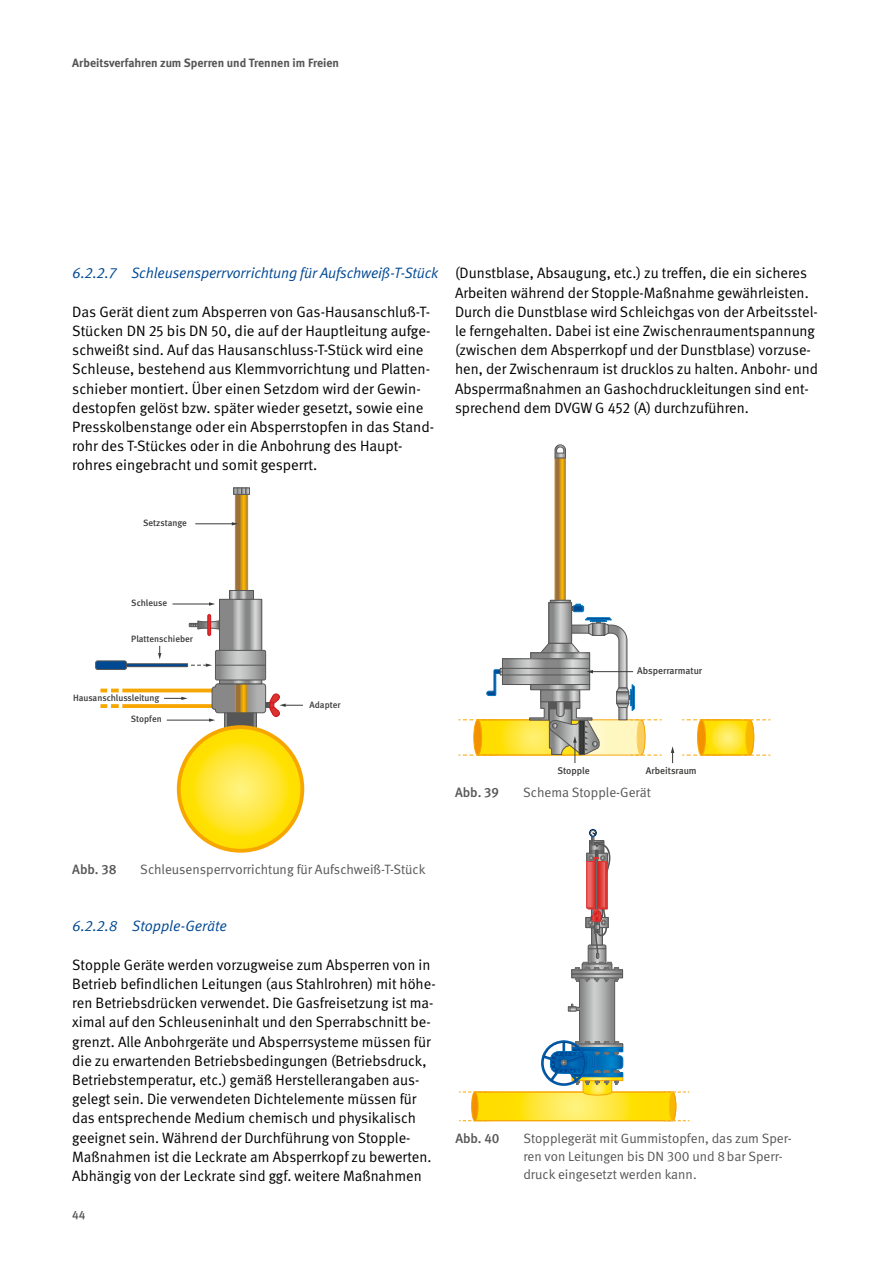
<style>
.page{position:relative;width:893px;height:1263px;background:#fff}
.page>*{position:absolute;margin:0;border:0;box-sizing:border-box;transform-origin:0 0}
.Fließtext_FT_Abstand_nach{font:15px/19.2px "DGUV Meta";color:#000}
.Fließtext_FT_ohne_Abstand{font:15px/19.2px "DGUV Meta";color:#000}
.Überschriften_H4{font:italic 15px "DGUV Meta";letter-spacing:-.005em;color:#004893}
.t1{font:13.5px/18px "DGUV Meta";color:#565655}
.t2{font:500 13.5px "DGUV Meta";letter-spacing:-.01em;color:#565655}
.t3{font:700 12px "DGUV Meta";color:#565655}
.t4{font:500 12px "DGUV Meta";color:#565655}
.t5{font:500 9.75px "DGUV Meta";color:#3b3b3a}
.t6{font:500 9.15px "DGUV Meta";color:#3b3b3a}
</style>
<div class="page">
<svg style="left:122px;top:704px;width:36px;height:4px"></svg>
<hr style="left:122px;top:689px;width:92px;height:3px;background:#f7a600">
<svg style="left:100px;top:704px;width:19px;height:4px"></svg>
<svg style="left:100px;top:689px;width:19px;height:3px"></svg>
<svg style="left:237px;top:495px;width:9px;height:95px"></svg>
<div style="left:235px;top:493px;width:13px;height:110px;border:1px solid #c08f4b"></div>
<svg style="left:179px;top:727px;width:123px;height:124px;background:#fee224"></svg>
<div style="left:177px;top:725px;width:127px;height:128px;border:4px solid #f7a600;border-radius:50%"></div>
<svg style="left:221px;top:601px;width:39px;height:45px;background:#a1a1a1"></svg>
<div style="left:219px;top:599px;width:43px;height:85px;border:1px solid #565656"></div>
<svg style="left:231px;top:592px;width:21px;height:5px"></svg>
<div style="left:229px;top:590px;width:25px;height:9px;border:1px solid #565656"></div>
<div style="left:124px;top:663px;width:64px;height:4px;border:1px solid #565656"></div>
<div style="left:96px;top:661px;width:30px;height:8px;background:#004993;border-radius:2px"></div>
<div style="left:95px;top:661px;width:32px;height:9px;border:1px solid #565656;border-radius:2px"></div>
<svg style="left:237px;top:490px;width:9px;height:2px"></svg>
<div style="left:233px;top:488px;width:17px;height:6px;border:1px solid #565656"></div>
<svg style="left:189px;top:620px;width:31px;height:10px"></svg>
<div style="left:207px;top:614px;width:4px;height:22px;border:1px solid #d40f14"></div>
<hr style="left:195px;top:523px;width:38px;height:1px;background:#3b3b3a">
<svg style="left:232px;top:522px;width:6px;height:3px"></svg>
<hr style="left:172px;top:604px;width:38px;height:1px;background:#3b3b3a">
<svg style="left:209px;top:602px;width:6px;height:4px"></svg>
<svg style="left:158px;top:646px;width:145px;height:87px"></svg>
<svg style="left:557px;top:460px;width:7px;height:138px"></svg>
<div style="left:555px;top:458px;width:11px;height:142px;border:1px solid #c08f4b"></div>
<svg style="left:551px;top:604px;width:19px;height:13px"></svg>
<div style="left:549px;top:602px;width:23px;height:41px;border:1px solid #565656"></div>
<div style="left:550px;top:600px;width:20px;height:3px;border:1px solid #565656"></div>
<svg style="left:572px;top:604px;width:12px;height:7px"></svg>
<div style="left:574px;top:606px;width:9px;height:6px;background:#004993"></div>
<div style="left:573px;top:605px;width:10px;height:7px;border:1px solid #0075be"></div>
<svg style="left:555px;top:444px;width:11px;height:14px"></svg>
<svg style="left:682px;top:719px;width:88px;height:37px"></svg>
<div style="left:697px;top:720px;width:8px;height:35px;background:#f39100;border-radius:50%"></div>
<div style="left:697px;top:719px;width:9px;height:36px;border:1px solid #f7a600;border-radius:50%"></div>
<svg style="left:671px;top:746px;width:3px;height:17px"></svg>
<svg style="left:458px;top:617px;width:204px;height:146px"></svg>
<svg style="left:459px;top:829px;width:230px;height:292px"></svg>
<p class="t3" style="left:72px;top:56px;width:268px">Arbeitsverfahren zum Sperren und Trennen im Freien</p>
<h4 class="Überschriften_H4" style="left:72px;top:265px;width:367px">6.2.2.7 Schleusensperrvorrichtung für Aufschweiß-T-Stück</h4>
<p class="Fließtext_FT_ohne_Abstand" style="left:72px;top:302px;width:363px">Das Gerät dient zum Absperren von Gas-Hausanschluß-T-Stücken DN 25 bis DN 50, die auf der Hauptleitung aufge&shy;schweißt sind. Auf das Hausanschluss-T-Stück wird eine Schleuse, bestehend aus Klemmvorrichtung und Platten&shy;schieber montiert. Über einen Setzdom wird der Gewin&shy;destopfen gelöst bzw. später wieder gesetzt, sowie eine Presskolbenstange oder ein Absperrstopfen in das Stand&shy;rohr des T-Stückes oder in die Anbohrung des Haupt&shy;rohres eingebracht und somit gesperrt.</p>
<p class="Fließtext_FT_Abstand_nach" style="left:455px;top:264px;width:364px">(Dunstblase, Absaugung, etc.) zu treffen, die ein sicheres Arbeiten während der Stopple-Maßnahme gewährleisten.<br>Durch die Dunstblase wird Schleichgas von der Arbeitsstel&shy;le ferngehalten. Dabei ist eine Zwischenraumentspannung (zwischen dem Absperrkopf und der Dunstblase) vorzuse&shy;hen, der Zwischenraum ist drucklos zu halten. Anbohr- und Absperrmaßnahmen an Gashochdruckleitungen sind ent&shy;sprechend dem DVGW G 452 (A) durchzuführen.</p>
<p class="t6" style="left:143px;top:517px;width:45px">Setzstange</p>
<p class="t6" style="left:131px;top:598px;width:37px">Schleuse</p>
<p class="t6" style="left:131px;top:633px;width:63px">Plattenschieber</p>
<p class="t6" style="left:73px;top:692px;width:88px">Hausanschlussleitung</p>
<p class="t6" style="left:131px;top:714px;width:32px">Stopfen</p>
<p class="t6" style="left:310px;top:700px;width:32px">Adapter</p>
<p class="t5" style="left:637px;top:665px;width:66px">Absperrarmatur</p>
<p class="t5" style="left:557px;top:765px;width:34px">Stopple</p>
<p class="t5" style="left:646px;top:765px;width:52px">Arbeitsraum</p>
<p class="t2" style="left:455px;top:784px;width:45px">Abb. 39</p>
<p class="t1" style="left:523px;top:783px;width:129px">Schema Stopple-Gerät</p>
<p class="t2" style="left:72px;top:861px;width:46px">Abb. 38</p>
<p class="t1" style="left:140px;top:860px;width:287px">Schleusensperrvorrichtung für Aufschweiß-T-Stück</p>
<h4 class="Überschriften_H4" style="left:72px;top:917px;width:156px">6.2.2.8 Stopple-Geräte</h4>
<p class="Fließtext_FT_Abstand_nach" style="left:72px;top:955px;width:365px">Stopple Geräte werden vorzugweise zum Absperren von in Betrieb befindlichen Leitungen (aus Stahlrohren) mit höhe&shy;ren Betriebsdrücken verwendet. Die Gasfreisetzung ist ma&shy;ximal auf den Schleuseninhalt und den Sperrabschnitt be&shy;grenzt. Alle Anbohrgeräte und Absperrsysteme müssen für die zu erwartenden Betriebsbedingungen (Betriebsdruck, Betriebstemperatur, etc.) gemäß Herstellerangaben aus&shy;gelegt sein. Die verwendeten Dichtelemente müssen für das entsprechende Medium chemisch und physikalisch geeignet sein. Während der Durchführung von Stopple-Maßnahmen ist die Leckrate am Absperrkopf zu bewerten.<br>Abhängig von der Leckrate sind ggf. weitere Maßnahmen</p>
<p class="t4" style="left:72px;top:1208px;width:15px">44</p>
<p class="t2" style="left:455px;top:1130px;width:46px">Abb. 40</p>
<p class="t1" style="left:523px;top:1129px;width:270px">Stopplegerät mit Gummistopfen, das zum Sper&shy;ren von Leitungen bis DN 300 und 8bar Sperr&shy;druck eingesetzt werden kann.</p>
</div>
